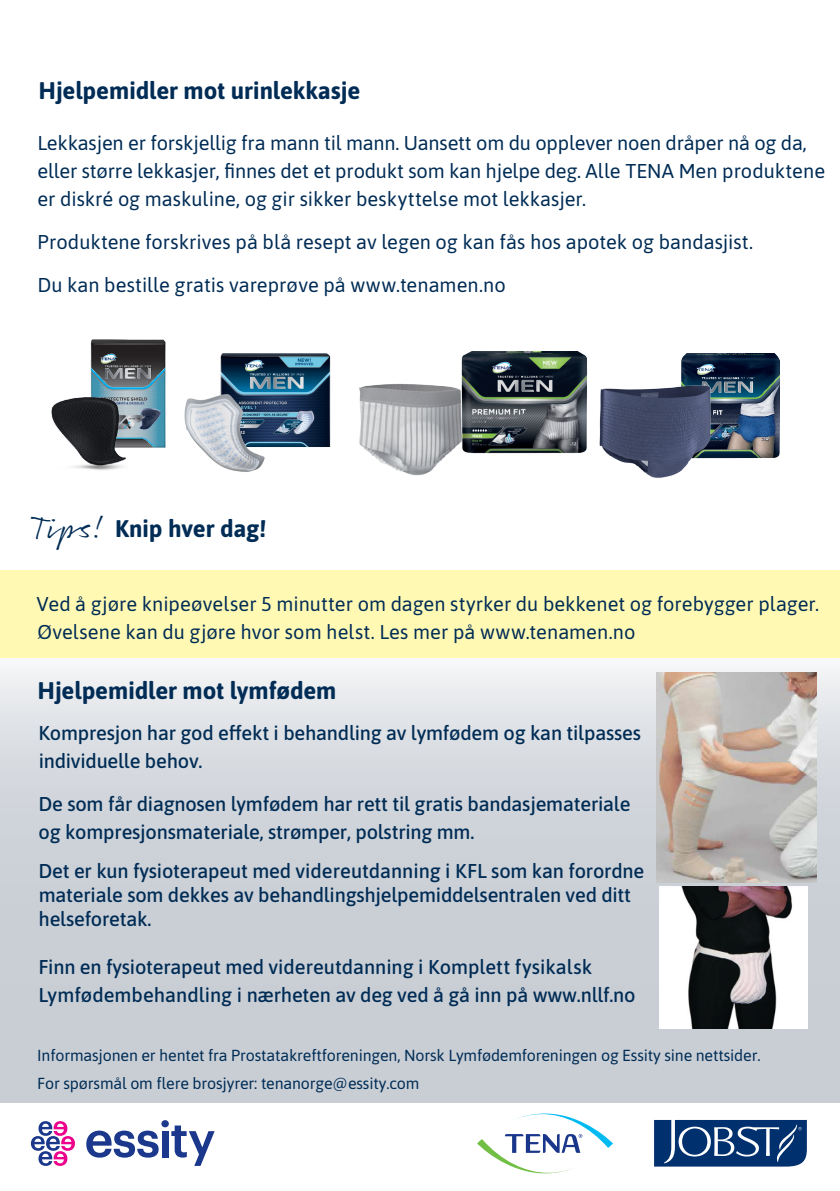
<style>
.page{position:relative;width:840px;height:1191px;background:#fff}
.page>*{position:absolute;margin:0;border:0;box-sizing:border-box;transform-origin:0 0}
.t1{font:700 24px "Asap";letter-spacing:-.005em;color:#002c55}
.t2{font:20px/28px "Asap";color:#002c55}
.t3{font:500 20px/28px "Asap";letter-spacing:-.01em;color:#002c55}
.t4{font:16px/28px "Asap";letter-spacing:-.01em;color:#002c55}
.s1{font-family:"Rollerscript Smooth";font-weight:400;font-size:32px}
</style>
<div class="page">
<svg style="left:0;top:668px;width:839px;height:434px;background:#d0d4da"></svg>
<div style="left:0;top:570px;width:839px;height:88px;background:#fff9b4"></div>
<svg style="left:654px;top:1120px;width:152px;height:46px;background:#285184"></svg>
<img style="left:90px;top:339px;width:76px;height:109px">
<img style="left:51px;top:379px;width:84px;height:91px">
<img style="left:220px;top:353px;width:110px;height:94px">
<img style="left:184px;top:390px;width:87px;height:82px">
<img style="left:489px;top:352px;width:98px;height:102px">
<img style="left:359px;top:351px;width:130px;height:125px">
<img style="left:681px;top:353px;width:98px;height:105px">
<img style="left:599px;top:370px;width:115px;height:108px">
<img style="left:656px;top:673px;width:160px;height:209px">
<img style="left:659px;top:886px;width:147px;height:142px">
<svg style="left:477px;top:1113px;width:135px;height:60px"></svg>
<div style="left:162px;top:1131px;width:6px;height:26px;background:#1b388c"></div>
<div style="left:161px;top:1120px;width:8px;height:7px;background:#1b388c;border-radius:50%"></div>
<svg style="left:171px;top:1125px;width:43px;height:40px"></svg>
<svg style="left:86px;top:1130px;width:72px;height:27px"></svg>
<svg style="left:31px;top:1121px;width:44px;height:44px"></svg>
<p class="t1" style="left:39px;top:73px;width:323px">Hjelpemidler mot urinlekkasje</p>
<p class="t2" style="left:37px;top:128px;width:788px">Lekkasjen er forskjellig fra mann til mann. Uansett om du opplever noen dråper nå og da, eller større lekkasjer, finnes det et produkt som kan hjelpe deg. Alle TENA Men produktene er diskré og maskuline, og gir sikker beskyttelse mot lekkasjer.</p>
<p class="t2" style="left:37px;top:220px;width:717px;line-height:42.8px">Produktene forskrives på blå resept av legen og kan fås hos apotek og bandasjist.<br>Du kan bestille gratis vareprøve på www.tenamen.no</p>
<p class="t1" style="left:30px;top:511px;width:238px"><span class="s1">Tips!</span> Knip hver dag!</p>
<p class="t2" style="left:37px;top:588px;width:783px">Ved å gjøre knipeøvelser 5 minutter om dagen styrker du bekkenet og forebygger plager.<br>Øvelsene kan du gjøre hvor som helst. Les mer på www.tenamen.no</p>
<p class="t1" style="left:38px;top:673px;width:300px">Hjelpemidler mot lymfødem</p>
<p class="t3" style="left:38px;top:718px;width:603px">Kompresjon har god effekt i behandling av lymfødem og kan tilpasses individuelle behov.</p>
<p class="t3" style="left:38px;top:789px;width:593px">De som får diagnosen lymfødem har rett til gratis bandasjemateriale og kompresjonsmateriale, strømper, polstring mm.</p>
<p class="t3" style="left:38px;top:857px;width:607px;line-height:24px">Det er kun fysioterapeut med videreutdanning i KFL som kan forordne materiale som dekkes av behandlingshjelpemiddelsentralen ved ditt helseforetak.</p>
<p class="t3" style="left:38px;top:951px;width:598px">Finn en fysioterapeut med videreutdanning i Komplett fysikalsk<br>Lymfødembehandling i nærheten av deg ved å gå inn på www.nllf.no</p>
<p class="t4" style="left:37px;top:1040px;width:724px">Informasjonen er hentet fra Prostatakreftforeningen, Norsk Lymfødemforeningen og Essity sine nettsider.<br>For spørsmål om flere brosjyrer: tenanorge@essity.com</p>
</div>
